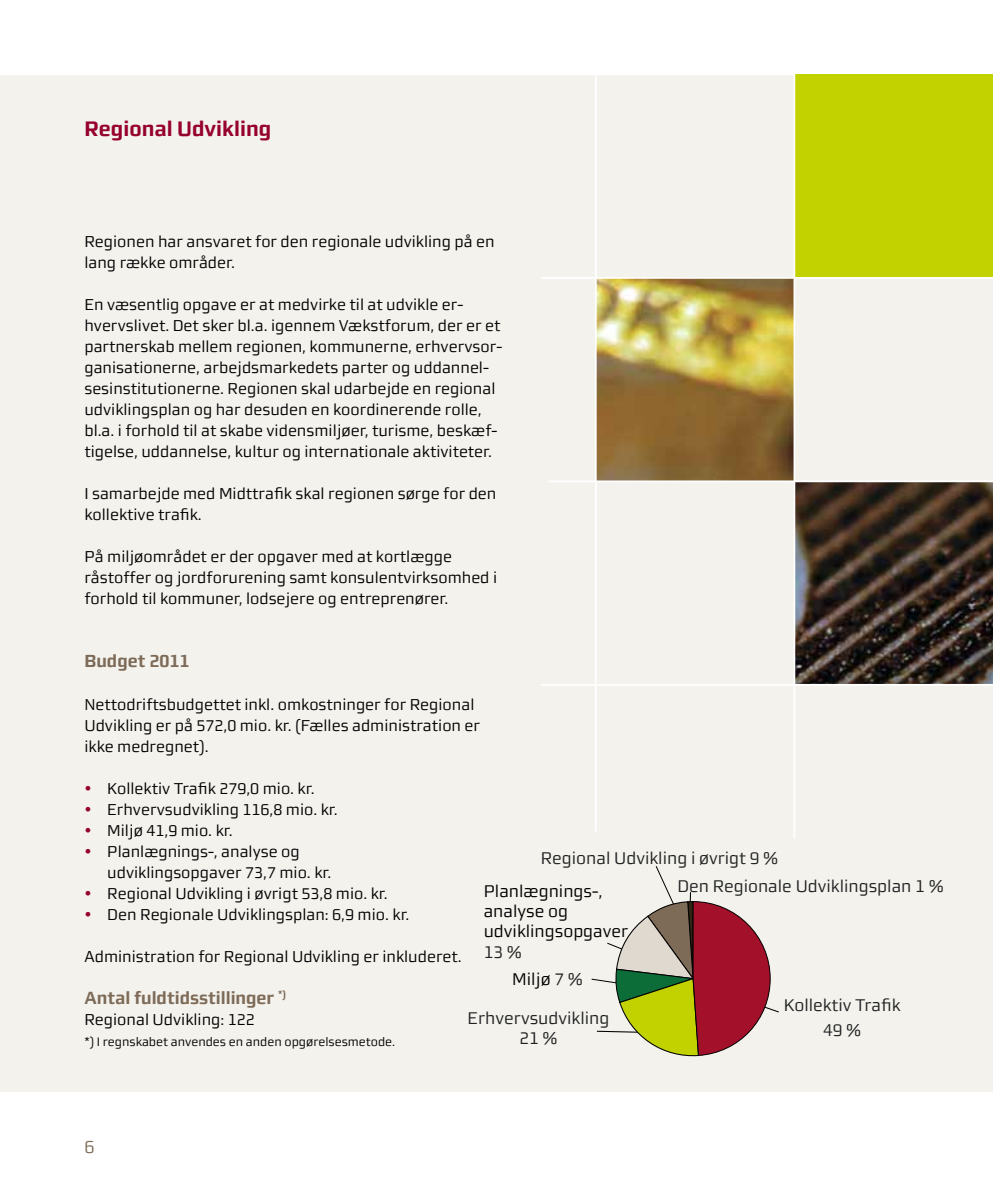
<style>
.page{position:relative;width:993px;height:1191px;background:#fff}
.page>*{position:absolute;margin:0;border:0;box-sizing:border-box;transform-origin:0 0}
.t1{font:700 21px "midtsans";color:#96002c}
.t2{font:700 17.5px "midtsans";color:#7d6b58}
.t3{font:17.5px "midtsans";color:#7d6b58}
.t4{font:16.97px/25.4px "midtsans";color:#202222;text-align:center}
.t5{font:16.97px/20.3px "midtsans";color:#000}
.t6{font:15.75px/21px "midtsans";color:#000}
.t7{font:12.25px "midtsans";color:#000}
.s1{color:#96002c}
.s2{color:#202222}
</style>
<div class="page">
<div style="left:0;top:75px;width:992px;height:1016px;background:#f4f2ed"></div>
<svg style="left:591px;top:866px;width:188px;height:191px"></svg>
<img style="left:795px;top:482px;width:197px;height:202px">
<img style="left:596px;top:279px;width:197px;height:201px">
<div style="left:795px;top:74px;width:197px;height:203px;background:#c2d100"></div>
<hr style="left:594px;top:75px;width:2px;height:757px;background:#fff">
<hr style="left:793px;top:63px;width:2px;height:776px;background:#fff">
<hr style="left:540px;top:277px;width:452px;height:2px;background:#fff">
<hr style="left:548px;top:480px;width:444px;height:2px;background:#fff">
<hr style="left:540px;top:684px;width:452px;height:1px;background:#fff">
<h1 class="t1" style="left:84px;top:117px;width:188px">Regional Udvikling</h1>
<p class="t6" style="left:84px;top:231px;width:411px">Regionen har ansvaret for den regionale udvikling på en lang række områder.</p>
<p class="t6" style="left:84px;top:294px;width:419px">En væsentlig opgave er at medvirke til at udvikle er&shy;hvervslivet. Det sker bl.a. igennem Vækstforum, der er et partnerskab mellem regionen, kommunerne, erhvervsor&shy;ganisationerne, arbejdsmarkedets parter og uddannel&shy;sesinstitutionerne. Regionen skal udarbejde en regional udviklingsplan og har desuden en koordinerende rolle, bl.a. i forhold til at skabe vidensmiljøer, turisme, beskæf&shy;tigelse, uddannelse, kultur og internationale aktiviteter.</p>
<p class="t6" style="left:84px;top:483px;width:413px">I samarbejde med Midttrafik skal regionen sørge for den kollektive trafik.</p>
<p class="t6" style="left:84px;top:546px;width:414px">På miljøområdet er der opgaver med at kortlægge råstoffer og jordforurening samt konsulentvirksomhed i forhold til kommuner, lodsejere og entreprenører.</p>
<p class="t2" style="left:84px;top:651px;width:106px">Budget 2011</p>
<p class="t6" style="left:84px;top:693px;width:397px">Nettodriftsbudgettet inkl. omkostninger for Regional<br>Udvikling er på 572,0 mio. kr. (Fælles administration er ikke medregnet).</p>
<p class="t6" style="left:84px;top:777px;width:232px"><span class="s1">•</span> Kollektiv Trafik 279,0 mio. kr.</p>
<p class="t6" style="left:84px;top:798px;width:255px"><span class="s1">•</span> Erhvervsudvikling 116,8 mio. kr.</p>
<p class="t6" style="left:84px;top:819px;width:150px"><span class="s1">•</span> Miljø 41,9 mio. kr.</p>
<p class="t6" style="left:107px;top:840px;width:225px;text-indent:-23px"><span class="s1">•</span> Planlægnings-, analyse og udviklingsopgaver 73,7 mio. kr.</p>
<p class="t6" style="left:84px;top:882px;width:305px"><span class="s1">•</span> Regional Udvikling i øvrigt 53,8 mio. kr.</p>
<p class="t6" style="left:84px;top:903px;width:326px"><span class="s1">•</span> Den Regionale Udviklingsplan: 6,9 mio. kr.</p>
<p class="t6" style="left:84px;top:945px;width:378px">Administration for Regional Udvikling er inkluderet.</p>
<p class="t2" style="left:84px;top:987px;width:203px">Antal fuldtidsstillinger <sup>*)</sup></p>
<p class="t6" style="left:84px;top:1008px;width:172px">Regional Udvikling: 122</p>
<p class="t7" style="left:84px;top:1034px;width:312px">*) I regnskabet anvendes en anden opgørelsesmetode.</p>
<p class="t4" style="left:540px;top:845px;width:239px">Regional Udvikling i øvrigt 9 %</p>
<p class="t4" style="left:677px;top:873px;width:268px">Den Regionale Udviklingsplan 1 %</p>
<p class="t5" style="left:483px;top:880px;width:146px">Planlægnings-, analyse og udviklingsopgaver</p>
<p class="t4" style="left:483px;top:939px;width:40px">13 %</p>
<p class="t5" style="left:512px;top:969px;width:72px">Miljø <span class="s2">7 %</span></p>
<p class="t4" style="left:783px;top:992px;width:118px">Kollektiv Trafik<br>49 %</p>
<p class="t4" style="left:467px;top:1008px;width:143px;line-height:20.3px">Erhvervsudvikling<br>21 %</p>
<p class="t3" style="left:84px;top:1136px;width:12px">6</p>
</div>
